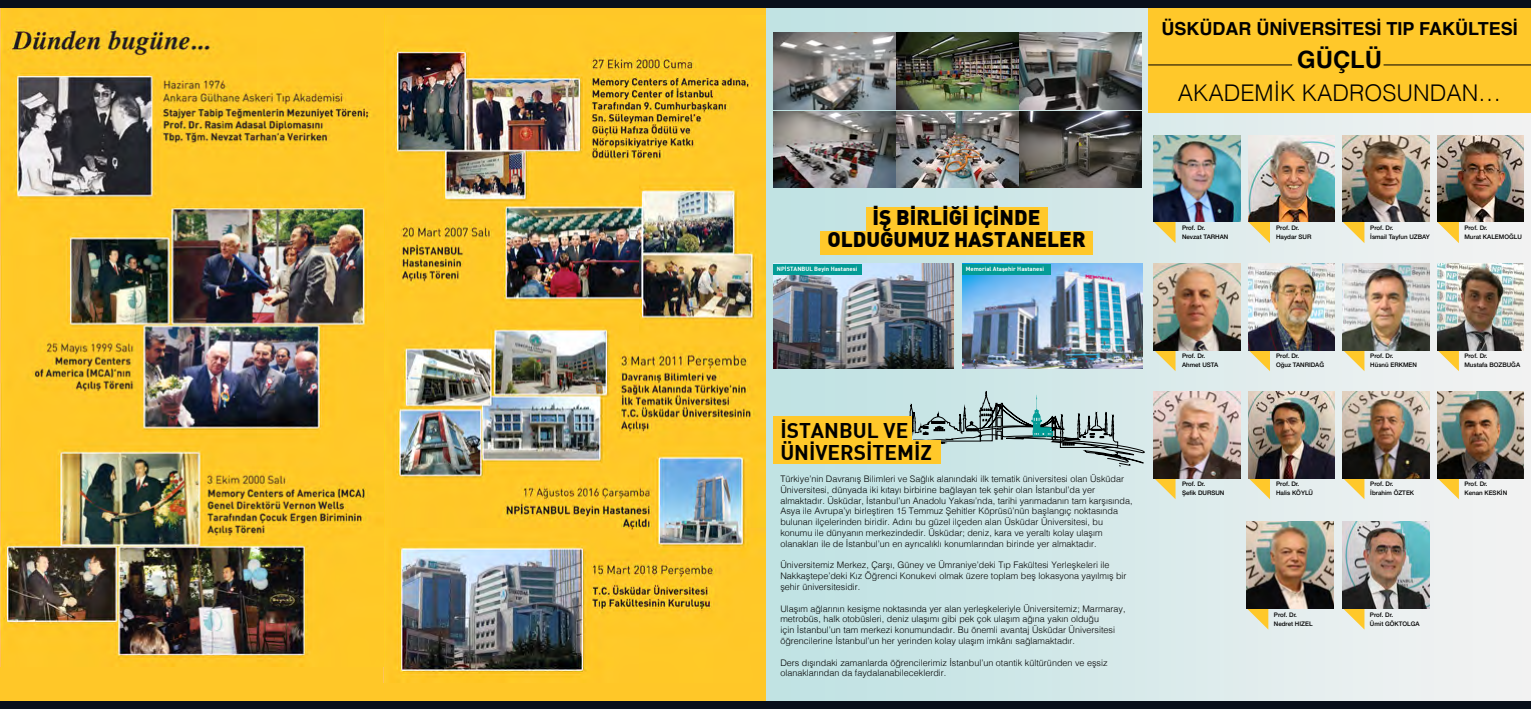
<style>
.page{position:relative;width:1531px;height:709px;background:#fff}
.page>*{position:absolute;margin:0;border:0;box-sizing:border-box;transform-origin:0 0}
.t1{font:700 23.8px "Helvetica";color:#000}
.t2{font:300 23px "Helvetica";color:#000}
.t3{font:20.9px/21.8px "DINT Black";color:#000;text-align:center}
.t4{font:20.9px/21.8px "DINT Bold";color:#000}
.t5{font:700 18px "Helvetica";color:#000}
.t6{font:300 9px/10.8px "Helvetica";color:#000}
.t7{font:500 6.2px/9px "Helvetica Neue";color:#000}
.t8{font:5.9px "DINT Bold";color:#fff}
</style>
<div class="page">
<img style="left:766px;top:8px;width:765px;height:693px">
<div style="left:383px;top:0;width:383px;height:709px;background:#ffc728"></div>
<img style="left:383px;top:16px;width:377px;height:666px">
<div style="left:0;top:0;width:383px;height:709px;background:#ffc728"></div>
<img style="left:0;top:8px;width:374px;height:658px">
<div style="left:0;top:0;width:1531px;height:8px;background:#080f1a"></div>
<div style="left:0;top:701px;width:1531px;height:8px;background:#080f1a"></div>
<div style="left:1148px;top:8px;width:383px;height:105px;background:#ffc82a"></div>
<hr style="left:1148px;top:65px;width:144px;height:1px;background:#000">
<hr style="left:1383px;top:65px;width:148px;height:1px;background:#000">
<svg style="left:1154px;top:222px;width:21px;height:21px"></svg>
<svg style="left:1154px;top:350px;width:21px;height:21px"></svg>
<svg style="left:1154px;top:478px;width:21px;height:21px"></svg>
<svg style="left:1248px;top:222px;width:22px;height:21px"></svg>
<svg style="left:1248px;top:350px;width:22px;height:21px"></svg>
<svg style="left:1248px;top:478px;width:22px;height:21px"></svg>
<svg style="left:1343px;top:222px;width:21px;height:21px"></svg>
<svg style="left:1343px;top:350px;width:21px;height:21px"></svg>
<svg style="left:1343px;top:478px;width:21px;height:21px"></svg>
<svg style="left:1437px;top:222px;width:22px;height:21px"></svg>
<svg style="left:1437px;top:350px;width:22px;height:21px"></svg>
<svg style="left:1437px;top:478px;width:22px;height:21px"></svg>
<svg style="left:1247px;top:608px;width:21px;height:21px"></svg>
<svg style="left:1343px;top:608px;width:21px;height:21px"></svg>
<img style="left:1437px;top:135px;width:87px;height:87px">
<img style="left:1248px;top:135px;width:87px;height:87px">
<img style="left:1154px;top:391px;width:86px;height:87px">
<img style="left:1437px;top:263px;width:87px;height:87px">
<img style="left:1343px;top:263px;width:86px;height:87px">
<img style="left:1248px;top:391px;width:87px;height:87px">
<img style="left:1248px;top:263px;width:87px;height:87px">
<img style="left:1247px;top:522px;width:86px;height:86px">
<img style="left:1343px;top:135px;width:86px;height:87px">
<img style="left:1154px;top:263px;width:86px;height:87px">
<img style="left:1437px;top:391px;width:87px;height:87px">
<img style="left:1343px;top:522px;width:86px;height:86px">
<img style="left:1154px;top:135px;width:86px;height:87px">
<img style="left:1343px;top:391px;width:86px;height:87px">
<svg style="left:892px;top:390px;width:253px;height:196px;background:#c3dadb"></svg>
<div style="left:773px;top:416px;width:139px;height:24px;background:#ffc82a"></div>
<div style="left:773px;top:440px;width:168px;height:24px;background:#ffc82a"></div>
<img style="left:773px;top:264px;width:180px;height:104px">
<div style="left:774px;top:264px;width:88px;height:10px;background:#039c96"></div>
<img style="left:962px;top:264px;width:180px;height:104px">
<div style="left:962px;top:264px;width:89px;height:10px;background:#039c96"></div>
<img style="left:774px;top:33px;width:368px;height:155px">
<div style="left:866px;top:207px;width:181px;height:24px;background:#ffc82a"></div>
<div style="left:820px;top:231px;width:273px;height:24px;background:#ffc82a"></div>
<h3 class="t5" style="left:1161px;top:15px;width:358px">ÜSKÜDAR ÜNİVERSİTESİ TIP FAKÜLTESİ</h3>
<h1 class="t1" style="left:1297px;top:41px;width:86px">GÜÇLÜ</h1>
<h2 class="t2" style="left:1178px;top:74px;width:325px">AKADEMİK KADROSUNDAN…</h2>
<h3 class="t3" style="left:827px;top:205px;width:260px">İŞ BİRLİĞİ İÇİNDE<br>OLDUĞUMUZ HASTANELER</h3>
<p class="t8" style="left:777px;top:265px;width:82px">NPİSTANBUL Beyin Hastanesi</p>
<p class="t8" style="left:966px;top:265px;width:80px">Memorial Ataşehir Hastanesi</p>
<h3 class="t4" style="left:780px;top:419px;width:153px">İSTANBUL VE<br>ÜNİVERSİTEMİZ</h3>
<p class="t6" style="left:780px;top:472px;width:354px">Türkiye’nin Davranış Bilimleri ve Sağlık alanındaki ilk tematik üniversitesi olan Üsküdar Üniversitesi, dünyada iki kıtayı birbirine bağlayan tek şehir olan İstanbul’da yer almaktadır. Üsküdar, İstanbul’un Anadolu Yakası’nda, tarihi yarımadanın tam karşısında, Asya ile Avrupa’yı birleştiren 15 Temmuz Şehitler Köprüsü’nün başlangıç noktasında bulunan ilçelerinden biridir. Adını bu güzel ilçeden alan Üsküdar Üniversitesi, bu konumu ile dünyanın merkezindedir. Üsküdar; deniz, kara ve yeraltı kolay ulaşım olanakları ile de İstanbul’un en ayrıcalıklı konumlarından birinde yer almaktadır.</p>
<p class="t6" style="left:780px;top:559px;width:348px">Üniversitemiz Merkez, Çarşı, Güney ve Ümraniye’deki Tıp Fakültesi Yerleşkeleri ile<br>Nakkaştepe’deki Kız Öğrenci Konukevi olmak üzere toplam beş lokasyona yayılmış bir şehir üniversitesidir.</p>
<p class="t6" style="left:780px;top:602px;width:347px">Ulaşım ağlarının kesişme noktasında yer alan yerleşkeleriyle Üniversitemiz; Marmaray, metrobüs, halk otobüsleri, deniz ulaşımı gibi pek çok ulaşım ağına yakın olduğu<br>için İstanbul’un tam merkezi konumundadır. Bu önemli avantaj Üsküdar Üniversitesi öğrencilerine İstanbul’un her yerinden kolay ulaşım imkânı sağlamaktadır.</p>
<p class="t6" style="left:780px;top:656px;width:329px">Ders dışındaki zamanlarda öğrencilerimiz İstanbul’un otantik kültüründen ve eşsiz olanaklarından da faydalanabileceklerdir.</p>
<p class="t7" style="left:1182px;top:223px;width:48px">Prof. Dr.<br>Nevzat TARHAN</p>
<p class="t7" style="left:1276px;top:223px;width:37px">Prof. Dr.<br>Haydar SUR</p>
<p class="t7" style="left:1370px;top:223px;width:61px">Prof. Dr.<br>İsmail Tayfun UZBAY</p>
<p class="t7" style="left:1464px;top:223px;width:59px">Prof. Dr.<br>Murat KALEMOĞLU</p>
<p class="t7" style="left:1182px;top:351px;width:38px">Prof. Dr.<br>Ahmet USTA</p>
<p class="t7" style="left:1276px;top:351px;width:50px">Prof. Dr.<br>Oğuz TANRIDAĞ</p>
<p class="t7" style="left:1370px;top:351px;width:48px">Prof. Dr.<br>Hüsnü ERKMEN</p>
<p class="t7" style="left:1464px;top:351px;width:57px">Prof. Dr.<br>Mustafa BOZBUĞA</p>
<p class="t7" style="left:1182px;top:479px;width:44px">Prof. Dr.<br>Şefik DURSUN</p>
<p class="t7" style="left:1276px;top:479px;width:38px">Prof. Dr.<br>Halis KÖYLÜ</p>
<p class="t7" style="left:1370px;top:479px;width:45px">Prof. Dr.<br>İbrahim ÖZTEK</p>
<p class="t7" style="left:1464px;top:479px;width:44px">Prof. Dr.<br>Kenan KESKİN</p>
<p class="t7" style="left:1274px;top:609px;width:40px">Prof. Dr.<br>Nedret HIZEL</p>
<p class="t7" style="left:1370px;top:609px;width:51px">Prof. Dr.<br>Ümit GÖKTOLGA</p>
</div>
